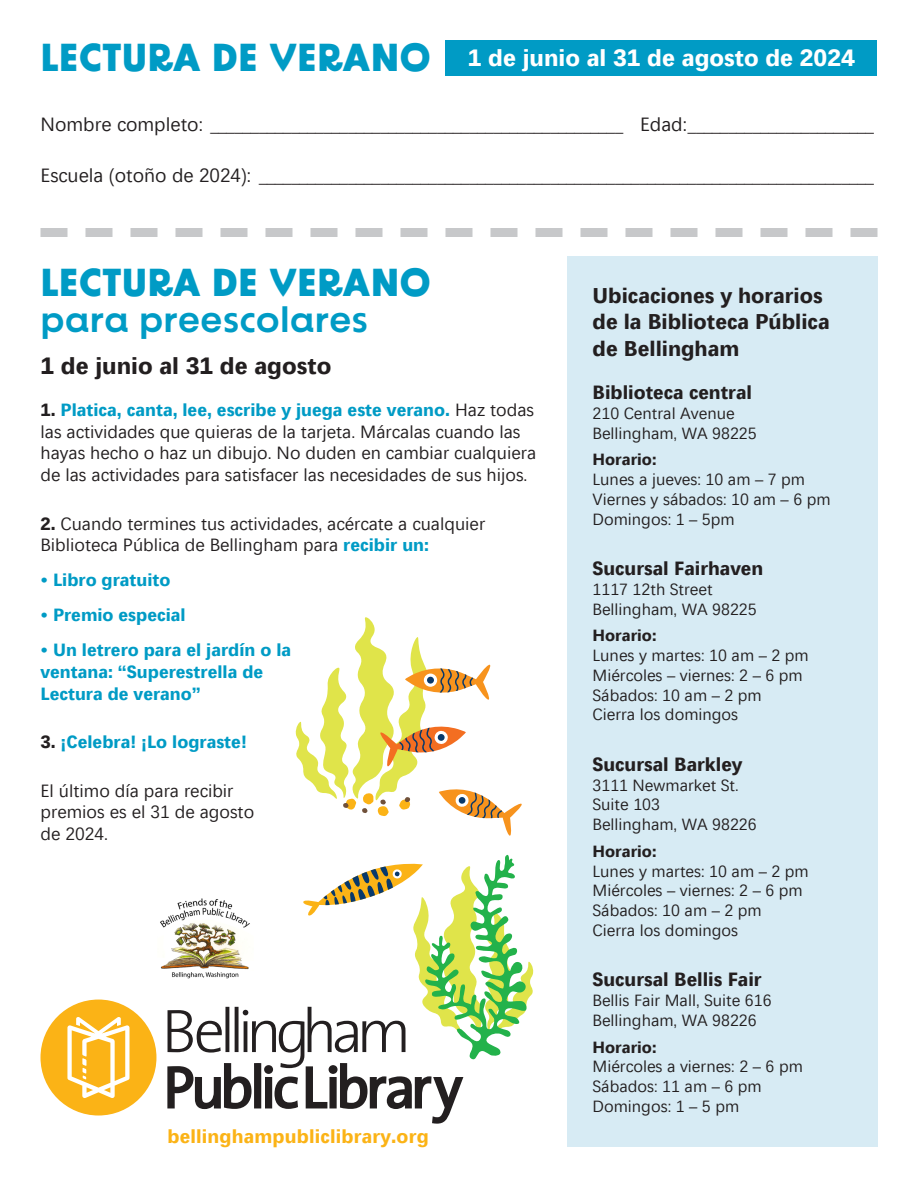
<style>
.page{position:relative;width:918px;height:1188px;background:#fff}
.page>*{position:absolute;margin:0;border:0;box-sizing:border-box;transform-origin:0 0}
.t1{font:700 39px "BD Supper";color:#009bc5}
.t2{font:39px "BD Supper";color:#009bc5}
.t3{font:700 24px "Ebrima";color:#fff}
.t4{font:700 24px "Ebrima";color:#231f20}
.t5{font:700 21.75px/26.1px "Ebrima";color:#231f20}
.t6{font:19.5px "Ebrima";color:#231f20}
.t7{font:700 19.5px "Ebrima";color:#231f20}
.t8{font:700 19.5px "Ebrima";letter-spacing:.01em;color:#fbb316}
.t9{font:18px/21.6px "Ebrima";color:#231f20}
.t10{font:700 18px/21.6px "Ebrima";color:#009bc5}
.t11{font:16.5px/19.8px "Ebrima";color:#231f20}
.t12{font:700 16.5px "Ebrima";color:#231f20}
.s1{font-weight:700}
.s2{font-weight:700;color:#009bc5}
.s3{color:#231f20}
</style>
<div class="page">
<div style="left:446px;top:40px;width:432px;height:36px;background:#009bc5"></div>
<div style="left:567px;top:256px;width:311px;height:892px;background:#d7ebf4"></div>
<svg style="left:40px;top:228px;width:838px;height:9px"></svg>
<svg style="left:295px;top:617px;width:227px;height:219px"></svg>
<svg style="left:167px;top:854px;width:367px;height:270px"></svg>
<div style="left:40px;top:1000px;width:116px;height:116px;background:#fbb316;border-radius:50%"></div>
<svg style="left:67px;top:1017px;width:63px;height:81px"></svg>
<img style="left:160px;top:894px;width:94px;height:89px">
<p class="t1" style="left:40px;top:33px;width:392px">LECTURA DE VERANO</p>
<p class="t3" style="left:468px;top:39px;width:389px">1 de junio al 31 de agosto de 2024</p>
<p class="t6" style="left:40px;top:110px;width:835px">Nombre completo: ___________________________________________________ Edad:_______________________</p>
<p class="t6" style="left:40px;top:160px;width:835px">Escuela (otoño de 2024): ____________________________________________________________________________</p>
<p class="t1" style="left:40px;top:258px;width:392px">LECTURA DE VERANO</p>
<p class="t2" style="left:40px;top:295px;width:329px">para preescolares</p>
<p class="t4" style="left:40px;top:347px;width:292px">1 de junio al 31 de agosto</p>
<p class="t9" style="left:40px;top:398px;width:497px"><span class="s1">1.</span> <span class="s2">Platica, canta, lee, escribe y juega este verano.</span> Haz todas las actividades que quieras de la tarjeta. Márcalas cuando las hayas hecho o haz un dibujo. No duden en cambiar cualquiera de las actividades para satisfacer las necesidades de sus hijos.</p>
<p class="t9" style="left:40px;top:512px;width:446px"><span class="s1">2.</span> Cuando termines tus actividades, acércate a cualquier<br>Biblioteca Pública de Bellingham para <span class="s2">recibir un:</span></p>
<p class="t10" style="left:40px;top:568px;width:132px">• Libro gratuito</p>
<p class="t10" style="left:40px;top:603px;width:147px">• Premio especial</p>
<p class="t10" style="left:40px;top:638px;width:252px">• Un letrero para el jardín o la ventana: “Superestrella de<br>Lectura de verano”</p>
<p class="t10" style="left:40px;top:730px;width:208px"><span class="s3">3.</span> ¡Celebra! ¡Lo lograste!</p>
<p class="t9" style="left:40px;top:779px;width:215px">El último día para recibir premios es el 31 de agosto de 2024.</p>
<p class="t8" style="left:167px;top:1120px;width:263px">bellinghampubliclibrary.org</p>
<p class="t5" style="left:593px;top:281px;width:239px">Ubicaciones y horarios de la Biblioteca Pública de Bellingham</p>
<p class="t7" style="left:593px;top:377px;width:161px">Biblioteca central</p>
<p class="t11" style="left:593px;top:403px;width:166px">210 Central Avenue<br>Bellingham, WA 98225</p>
<p class="t12" style="left:593px;top:446px;width:65px">Horario:</p>
<p class="t11" style="left:593px;top:469px;width:214px">Lunes a jueves: 10 am – 7 pm</p>
<p class="t11" style="left:593px;top:489px;width:240px">Viernes y sábados: 10 am – 6 pm</p>
<p class="t11" style="left:593px;top:508px;width:144px">Domingos: 1 – 5pm</p>
<p class="t7" style="left:593px;top:553px;width:172px">Sucursal Fairhaven</p>
<p class="t11" style="left:593px;top:579px;width:166px">1117 12th Street<br>Bellingham, WA 98225</p>
<p class="t11" style="left:593px;top:625px;width:218px"><span class="s1">Horario:<br></span>Lunes y martes: 10 am – 2 pm<br>Miércoles – viernes: 2 – 6 pm<br>Sábados: 10 am – 2 pm<br>Cierra los domingos</p>
<p class="t7" style="left:593px;top:749px;width:151px">Sucursal Barkley</p>
<p class="t11" style="left:593px;top:774px;width:166px">3111 Newmarket St.<br>Suite 103<br>Bellingham, WA 98226</p>
<p class="t11" style="left:593px;top:841px;width:218px"><span class="s1">Horario:<br></span>Lunes y martes: 10 am – 2 pm<br>Miércoles – viernes: 2 – 6 pm<br>Sábados: 10 am – 2 pm<br>Cierra los domingos</p>
<p class="t7" style="left:593px;top:964px;width:171px">Sucursal Bellis Fair</p>
<p class="t11" style="left:593px;top:990px;width:181px">Bellis Fair Mall, Suite 616<br>Bellingham, WA 98226</p>
<p class="t11" style="left:593px;top:1036px;width:212px"><span class="s1">Horario:<br></span>Miércoles a viernes: 2 – 6 pm<br>Sábados: 11 am – 6 pm<br>Domingos: 1 – 5 pm</p>
</div>
